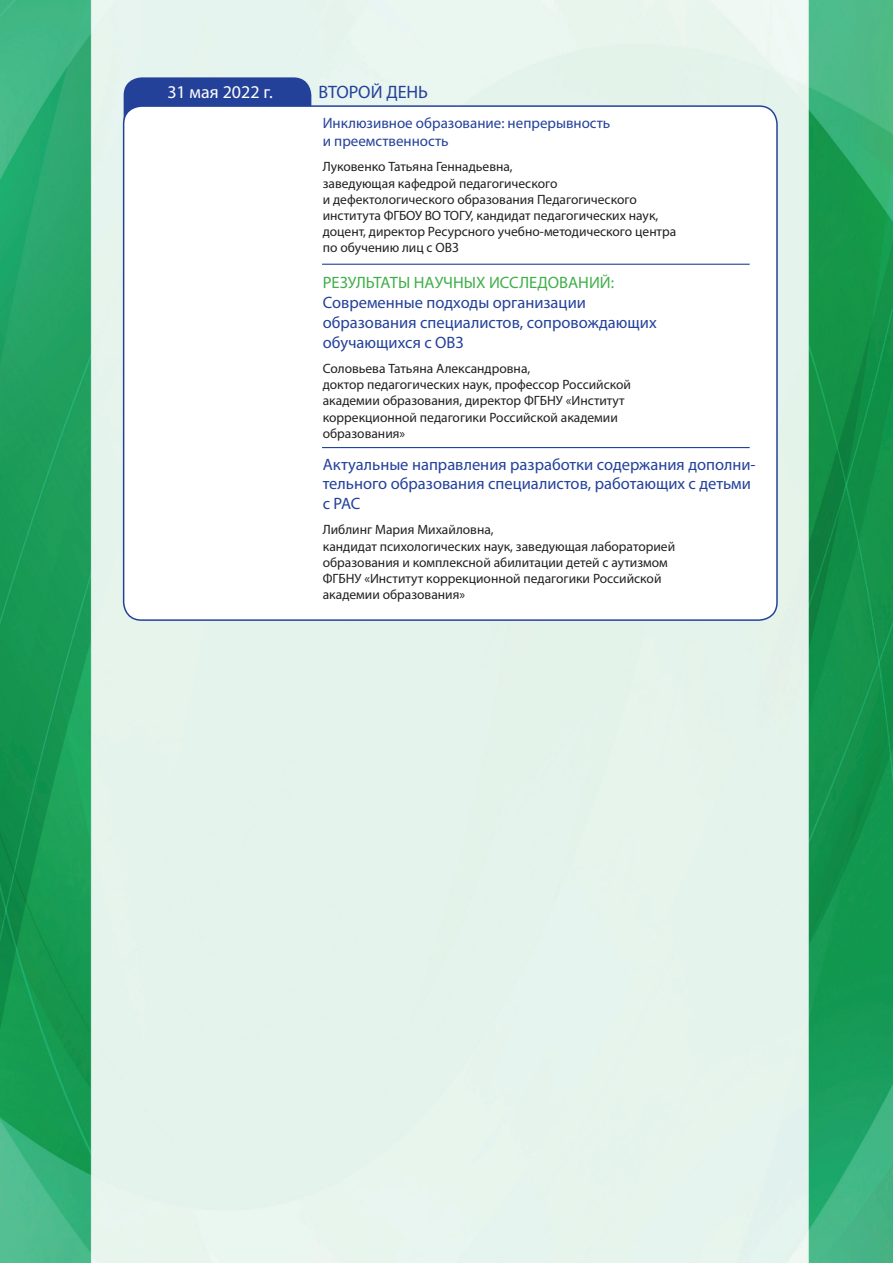
<style>
.page{position:relative;width:893px;height:1263px;background:#fff}
.page>*{position:absolute;margin:0;border:0;box-sizing:border-box;transform-origin:0 0}
.t1{font:18px "Myriad Pro";color:#fff}
.t2{font:18px "Myriad Pro";color:#24419a}
.t3{font:16.5px/19.8px "Myriad Pro";color:#24419a}
.t4{font:16.5px "Myriad Pro";color:#40ae49}
.t5{font:15px/18px "Myriad Pro";color:#24419a}
.t6{font:13.5px/16.2px "Myriad Pro";color:#231f20}
</style>
<div class="page">
<img style="left:0;top:0;width:893px;height:1263px">
<div style="left:124px;top:77px;width:187px;height:97px;background:#24419a;border-radius:18px"></div>
<div style="left:124px;top:106px;width:653px;height:514px;background:#fff;border-radius:18px"></div>
<hr style="left:322px;top:264px;width:428px;height:1px;background:#24419a">
<hr style="left:322px;top:447px;width:428px;height:1px;background:#24419a">
<h1 class="t1" style="left:167px;top:81px;width:107px">31 мая 2022 г.</h1>
<h1 class="t2" style="left:318px;top:81px;width:111px">ВТОРОЙ ДЕНЬ</h1>
<p class="t5" style="left:323px;top:114px;width:289px">Инклюзивное образование: непрерывность и преемственность</p>
<p class="t6" style="left:323px;top:159px;width:355px">Луковенко Татьяна Геннадьевна,<br>заведующая кафедрой педагогического<br>и дефектологического образования Педагогического института ФГБОУ ВО ТОГУ, кандидат педагогических наук, доцент, директор Ресурсного учебно-методического центра по обучению лиц с ОВЗ</p>
<p class="t4" style="left:323px;top:273px;width:293px">РЕЗУЛЬТАТЫ НАУЧНЫХ ИССЛЕДОВАНИЙ:</p>
<p class="t3" style="left:323px;top:292px;width:335px">Современные подходы организации образования специалистов, сопровождающих обучающихся с ОВЗ</p>
<p class="t6" style="left:323px;top:360px;width:310px">Соловьева Татьяна Александровна,<br>доктор педагогических наук, профессор Российской академии образования, директор ФГБНУ «Институт коррекционной педагогики Российской академии образования»</p>
<p class="t3" style="left:323px;top:454px;width:434px">Актуальные направления разработки содержания дополни&shy;тельного образования специалистов, работающих с детьми с РАС</p>
<p class="t6" style="left:323px;top:522px;width:354px">Либлинг Мария Михайловна,<br>кандидат психологических наук, заведующая лабораторией образования и комплексной абилитации детей с аутизмом ФГБНУ «Институт коррекционной педагогики Российской академии образования»</p>
</div>
